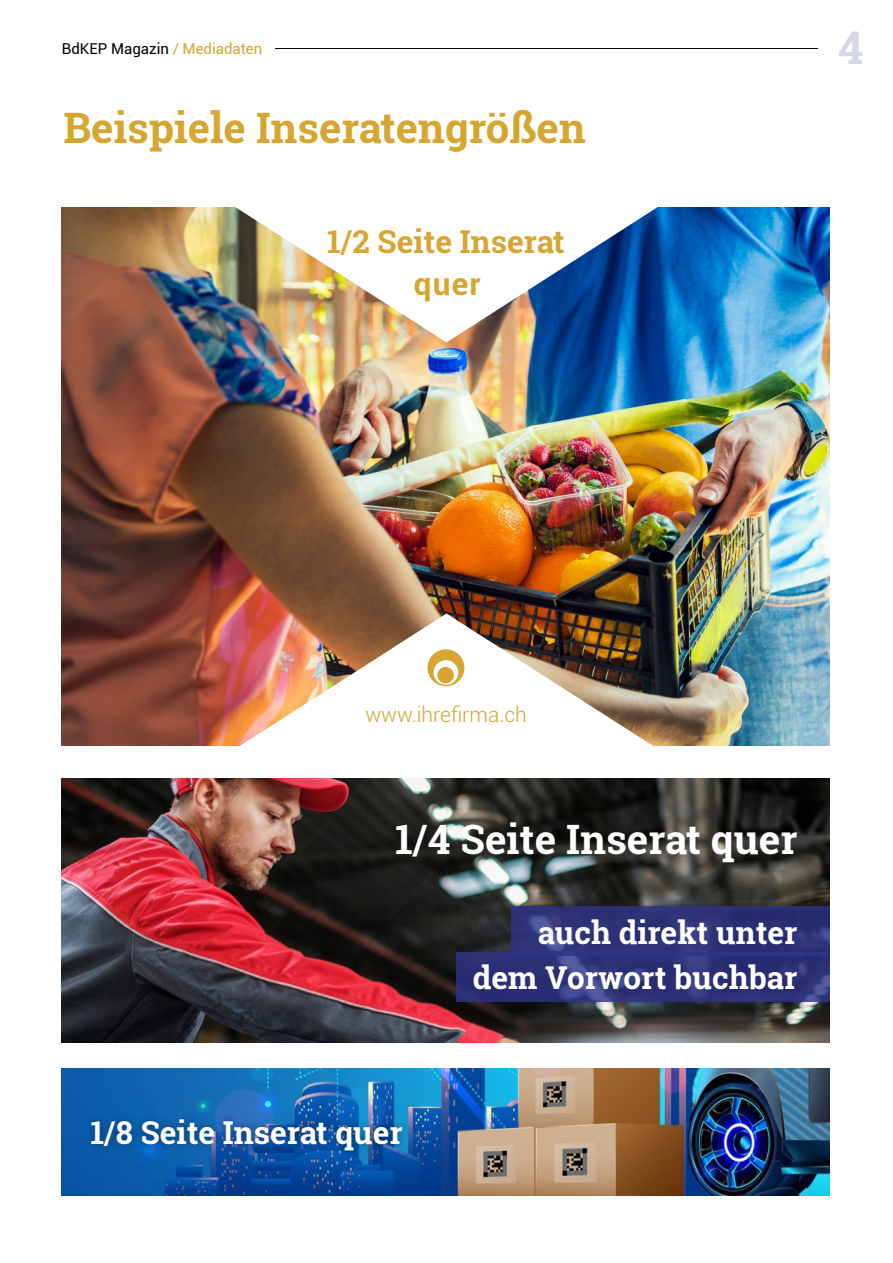
<style>
.page{position:relative;width:893px;height:1263px;background:#fff}
.page>*{position:absolute;margin:0;border:0;box-sizing:border-box;transform-origin:0 0}
.t1{font:700 45px "Roboto Slab";color:#d5d6e8}
.t2{font:700 42px "Roboto Slab";color:#d6a630}
.t3{font:700 40.5px "Roboto Slab";color:#fff}
.t4{font:700 31.5px/45px "Roboto Slab";color:#fff;text-align:right}
.t5{font:700 31.5px "Roboto Slab";color:#d6a630}
.t6{font:700 31.5px "Roboto";color:#d6a630}
.t7{font:300 21px "Roboto";color:#d6a630}
.t8{font:15px "Roboto";color:#000}
.s1{color:#d6a630}
</style>
<div class="page">
<hr style="left:83px;top:48px;width:742px;height:1px;background:#000">
<div style="left:62px;top:43px;width:213px;height:11px;background:#fff"></div>
<img style="left:62px;top:207px;width:768px;height:539px">
<img style="left:217px;top:207px;width:459px;height:135px">
<img style="left:217px;top:613px;width:459px;height:133px">
<div style="left:427px;top:649px;width:37px;height:37px;background:#d6a630;border-radius:50%"></div>
<svg style="left:434px;top:660px;width:24px;height:25px"></svg>
<div style="left:437px;top:667px;width:17px;height:16px;background:#d6a630;border-radius:50%"></div>
<img style="left:62px;top:778px;width:768px;height:264px">
<svg style="left:456px;top:952px;width:374px;height:49px;background:#2e3479"></svg>
<svg style="left:512px;top:906px;width:318px;height:50px;background:#2e3379"></svg>
<img style="left:62px;top:1068px;width:768px;height:127px">
<div style="left:84px;top:1112px;width:326px;height:46px;background:#000;opacity:.4"></div>
<div style="left:818px;top:5px;width:58px;height:73px;background:#fff"></div>
<p class="t8" style="left:62px;top:38px;width:202px">BdKEP Magazin <span class="s1">/ Mediadaten</span></p>
<h2 class="t2" style="left:64px;top:99px;width:524px">Beispiele Inseratengrößen</h2>
<p class="t5" style="left:327px;top:220px;width:239px">1/2 Seite Inserat</p>
<p class="t6" style="left:414px;top:262px;width:68px">quer</p>
<h1 class="t1" style="left:838px;top:17px;width:27px">4</h1>
<p class="t7" style="left:365px;top:700px;width:163px">www.ihrefirma.ch</p>
<p class="t3" style="left:395px;top:812px;width:404px">1/4 Seite Inserat quer</p>
<p class="t4" style="left:90px;top:1109px;width:314px">1/8 Seite Inserat quer</p>
<p class="t4" style="left:473px;top:910px;width:326px">auch direkt unter dem Vorwort buchbar</p>
</div>
